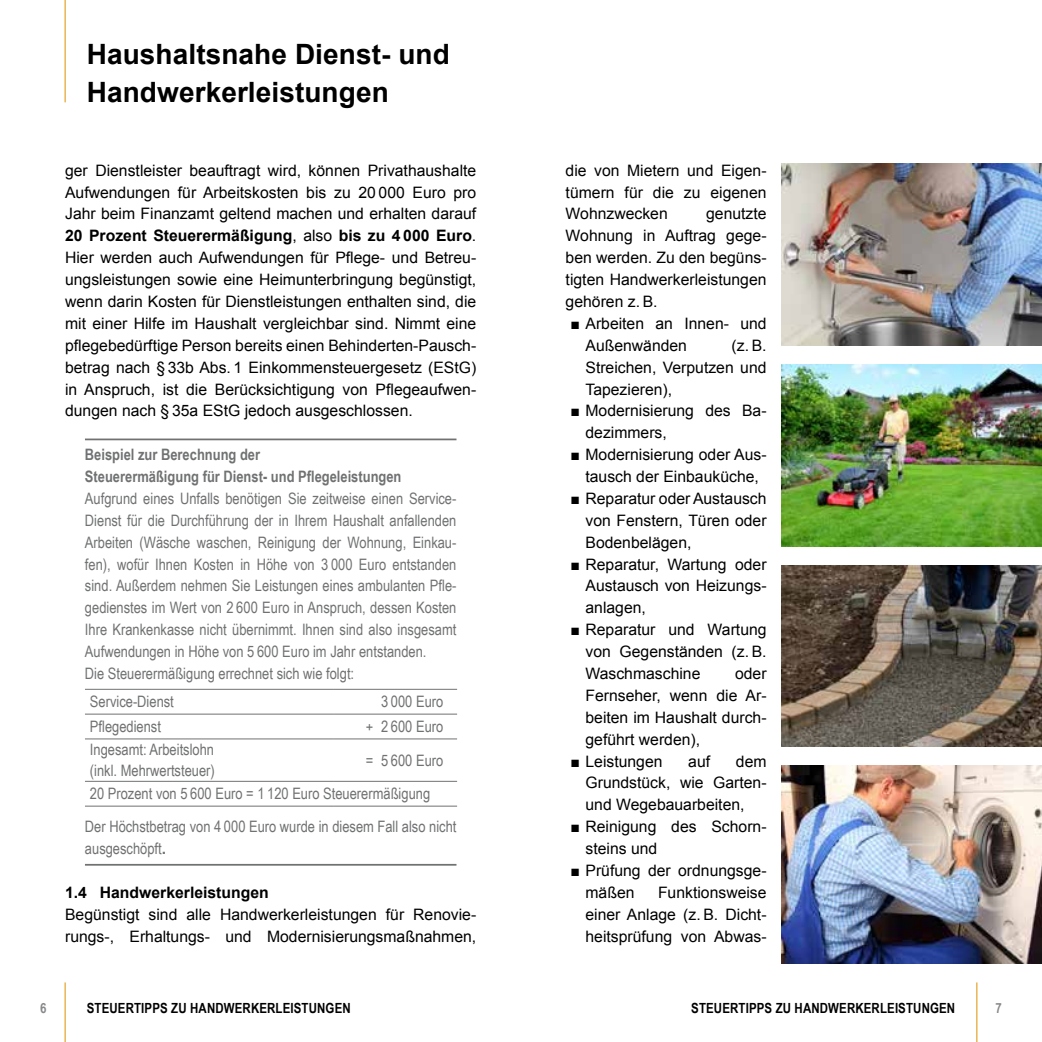
<style>
.page{position:relative;width:1042px;height:1042px;background:#fff}
.page>*{position:absolute;margin:0;border:0;box-sizing:border-box;transform-origin:0 0}
.t1{font:700 28px/38.5px "Arial";letter-spacing:.005em;color:#000}
.t2{font:15.75px/21.9px "Arial";color:#000;text-align:justify}
.t3{font:15.75px/21.9px "Arial Narrow";color:#707172}
.t4{font:700 15.75px/21.9px "Arial Narrow";color:#707172}
.t5{font:700 15.75px "Arial";color:#000}
.t6{font:700 14px "Arial Narrow";letter-spacing:.01em;color:#000}
.t7{font:700 14px "Arial Narrow";color:#87888a}
.s1{font-weight:700}
.s2{font-family:"Arial";font-weight:700}
</style>
<div class="page">
<hr style="left:65px;top:982px;width:1px;height:60px;background:#e29000">
<hr style="left:976px;top:982px;width:1px;height:60px;background:#e29000">
<hr style="left:65px;top:0;width:1px;height:102px;background:#e29000">
<hr style="left:85px;top:438px;width:371px;height:2px;background:#707172">
<hr style="left:85px;top:864px;width:371px;height:1px;background:#707172">
<hr style="left:85px;top:689px;width:248px;height:1px;background:#707172">
<hr style="left:333px;top:689px;width:124px;height:1px;background:#707172">
<hr style="left:85px;top:714px;width:248px;height:1px;background:#707172">
<hr style="left:333px;top:714px;width:124px;height:1px;background:#707172">
<hr style="left:85px;top:738px;width:248px;height:1px;background:#707172">
<hr style="left:333px;top:738px;width:124px;height:1px;background:#707172">
<hr style="left:85px;top:781px;width:248px;height:1px;background:#707172">
<hr style="left:333px;top:781px;width:124px;height:1px;background:#707172">
<hr style="left:85px;top:805px;width:248px;height:1px;background:#707172">
<hr style="left:333px;top:805px;width:124px;height:1px;background:#707172">
<img style="left:781px;top:164px;width:261px;height:181px">
<img style="left:781px;top:364px;width:261px;height:182px">
<img style="left:781px;top:565px;width:261px;height:182px">
<img style="left:781px;top:766px;width:261px;height:197px">
<h1 class="t1" style="left:87px;top:36px;width:364px">Haushaltsnahe Dienst- und<br>Handwerkerleistungen</h1>
<p class="t2" style="left:65px;top:159px;width:413px">ger Dienstleister beauftragt wird, können Privathaushalte Aufwendungen für Arbeitskosten bis zu 20 000 Euro pro Jahr beim Finanzamt geltend machen und erhalten darauf <span class="s1">20 Prozent Steuerermäßigung</span>, also <span class="s1">bis zu 4 000 Euro</span>.<br>Hier werden auch Aufwendungen für Pflege- und Betreu&shy;ungsleistungen sowie eine Heimunterbringung begünstigt, wenn darin Kosten für Dienstleistungen enthalten sind, die mit einer Hilfe im Haushalt vergleichbar sind. Nimmt eine pflegebedürftige Person bereits einen Behinderten-Pausch&shy;betrag nach § 33b Abs. 1 Einkommensteuergesetz (EStG) in Anspruch, ist die Berücksichtigung von Pflegeaufwen&shy;dungen nach § 35a EStG jedoch ausgeschlossen.</p>
<p class="t4" style="left:85px;top:443px;width:318px">Beispiel zur Berechnung der<br>Steuerermäßigung für Dienst- und Pflegeleistungen</p>
<p class="t3" style="left:85px;top:487px;width:373px">Aufgrund eines Unfalls benötigen Sie zeitweise einen Service-Dienst für die Durchführung der in Ihrem Haushalt anfallenden Arbeiten (Wäsche waschen, Reinigung der Wohnung, Einkau&shy;fen), wofür Ihnen Kosten in Höhe von 3 000 Euro entstanden sind. Außerdem nehmen Sie Leistungen eines ambulanten Pfle&shy;gedienstes im Wert von 2 600 Euro in Anspruch, dessen Kosten Ihre Krankenkasse nicht übernimmt. Ihnen sind also insgesamt Aufwendungen in Höhe von 5 600 Euro im Jahr entstanden.<br>Die Steuerermäßigung errechnet sich wie folgt:</p>
<p class="t3" style="left:90px;top:690px;width:85px">Service-Dienst</p>
<p class="t3" style="left:381px;top:690px;width:64px">3 000 Euro</p>
<p class="t3" style="left:90px;top:715px;width:73px">Pflegedienst</p>
<p class="t3" style="left:366px;top:715px;width:79px">+ 2 600 Euro</p>
<p class="t3" style="left:90px;top:739px;width:126px;line-height:21px">Ingesamt: Arbeitslohn (inkl. Mehrwertsteuer)</p>
<p class="t3" style="left:366px;top:749px;width:79px">= 5 600 Euro</p>
<p class="t3" style="left:90px;top:782px;width:342px">20 Prozent von 5 600 Euro = 1 120 Euro Steuerermäßigung</p>
<p class="t3" style="left:85px;top:815px;width:373px">Der Höchstbetrag von 4 000 Euro wurde in diesem Fall also nicht</p>
<p class="t3" style="left:85px;top:837px;width:83px">ausgeschöpft<span class="s2">.</span></p>
<p class="t5" style="left:65px;top:881px;width:205px">1.4 Handwerkerleistungen</p>
<p class="t2" style="left:65px;top:903px;width:413px">Begünstigt sind alle Handwerkerleistungen für Renovie&shy;rungs-, Erhaltungs- und Modernisierungsmaßnahmen,</p>
<p class="t2" style="left:566px;top:159px;width:202px">die von Mietern und Eigen&shy;tümern für die zu eigenen Wohnzwecken</p>
<p class="t2" style="left:566px;top:203px;width:202px;text-indent:140px">genutzte Wohnung in Auftrag gege&shy;ben werden. Zu den begüns&shy;tigten Handwerkerleistungen gehören z. B.</p>
<p class="t2" style="left:585px;top:312px;width:183px;text-indent:-15px">■ Arbeiten an Innen- und<br>Außenwänden</p>
<p class="t2" style="left:585px;top:334px;width:183px;text-indent:146px">(z. B.<br>Streichen, Verputzen und Tapezieren),</p>
<p class="t2" style="left:585px;top:400px;width:183px;text-indent:-15px">■ Modernisierung des Ba&shy;dezimmers,</p>
<p class="t2" style="left:570px;top:444px;width:197px;text-align:center">■ Modernisierung oder Aus&shy;tausch der Einbauküche,</p>
<p class="t2" style="left:585px;top:487px;width:183px;text-indent:-15px">■ Reparatur oder Austausch von Fenstern, Türen oder Bodenbelägen,</p>
<p class="t2" style="left:585px;top:553px;width:183px;text-indent:-15px">■ Reparatur, Wartung oder Austausch von Heizungs&shy;anlagen,</p>
<p class="t2" style="left:585px;top:619px;width:183px;text-indent:-15px">■ Reparatur und Wartung von Gegenständen (z. B.<br>Waschmaschine</p>
<p class="t2" style="left:585px;top:663px;width:183px;text-indent:150px">oder Fernseher, wenn die Ar&shy;beiten im Haushalt durch&shy;geführt werden),</p>
<p class="t2" style="left:570px;top:750px;width:93px">■ Leistungen</p>
<p class="t2" style="left:688px;top:750px;width:23px">auf</p>
<p class="t2" style="left:585px;top:750px;width:183px;text-indent:150px">dem Grundstück, wie Garten&shy;und Wegebauarbeiten,</p>
<p class="t2" style="left:585px;top:816px;width:183px;text-indent:-15px">■ Reinigung des Schorn&shy;steins und</p>
<p class="t2" style="left:585px;top:859px;width:183px;text-indent:-15px">■ Prüfung der ordnungsge&shy;mäßen</p>
<p class="t2" style="left:585px;top:881px;width:183px;text-indent:73px">Funktionsweise einer Anlage (z. B. Dicht&shy;heitsprüfung von Abwas-</p>
<p class="t7" style="left:40px;top:997px;width:8px">6</p>
<p class="t6" style="left:87px;top:997px;width:265px">STEUERTIPPS ZU HANDWERKERLEISTUNGEN</p>
<p class="t6" style="left:691px;top:997px;width:265px">STEUERTIPPS ZU HANDWERKERLEISTUNGEN</p>
<p class="t7" style="left:995px;top:997px;width:8px">7</p>
</div>
